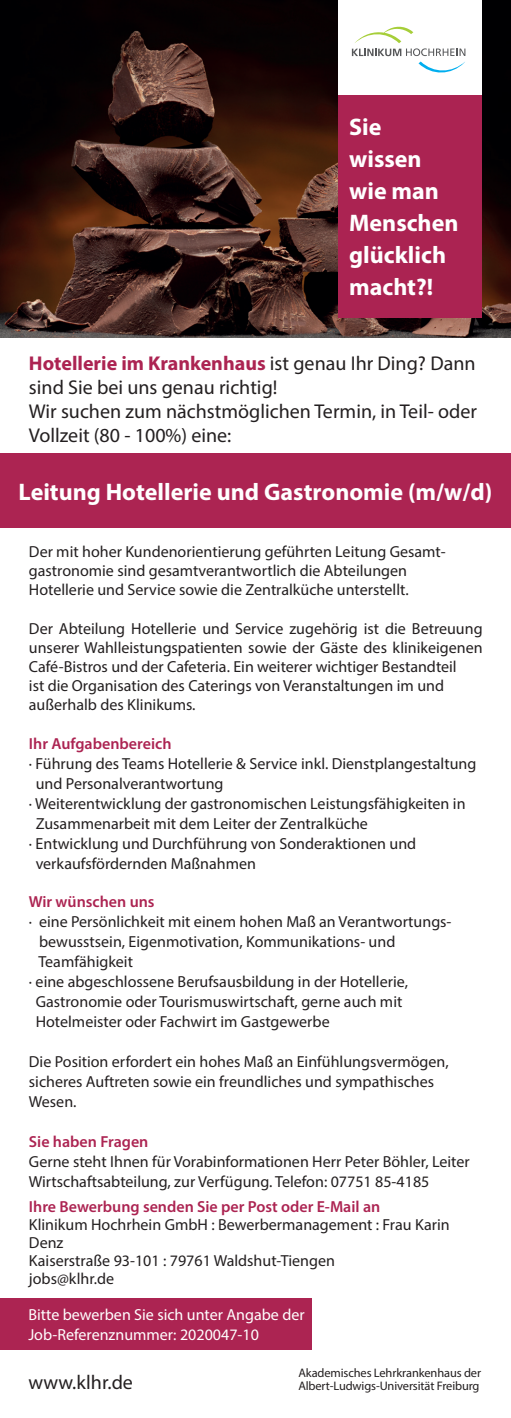
<style>
.page{position:relative;width:511px;height:1418px;background:#fff}
.page>*{position:absolute;margin:0;border:0;box-sizing:border-box;transform-origin:0 0}
.t1{font:700 24px/32px "Myriad Pro";color:#fff}
.t2{font:20px/24px "Myriad Pro";color:#231f20}
.t3{font:16px/19.2px "Myriad Pro";color:#231f20}
.t4{font:600 16px "Myriad Pro";color:#ac2452}
.t5{font:16px/20px "Myriad Pro";color:#fff}
.t6{font:12.4px "Myriad Pro";letter-spacing:-.01em;color:#231f20}
.s1{font-weight:700;color:#ac2452}
</style>
<div class="page">
<img style="left:0;top:0;width:510px;height:337px">
<div style="left:337px;top:0;width:144px;height:106px;background:#fff"></div>
<svg style="left:351px;top:27px;width:114px;height:29px"></svg>
<svg style="left:418px;top:62px;width:47px;height:10px"></svg>
<div style="left:337px;top:95px;width:144px;height:222px;background:#ab2352"></div>
<div style="left:0;top:1298px;width:311px;height:51px;background:#ac2452"></div>
<div style="left:0;top:454px;width:510px;height:74px;background:#ac2452"></div>
<h1 class="t1" style="left:349px;top:110px;width:111px">Sie wissen wie man<br>Menschen glücklich macht?!</h1>
<p class="t2" style="left:29px;top:350px;width:449px"><span class="s1">Hotellerie im Krankenhaus</span> ist genau Ihr Ding? Dann sind Sie bei uns genau richtig!<br>Wir suchen zum nächstmöglichen Termin, in Teil- oder Vollzeit (80 - 100%) eine:</p>
<h1 class="t1" style="left:19px;top:475px;width:475px">Leitung Hotellerie und Gastronomie (m/w/d)</h1>
<p class="t3" style="left:29px;top:541px;width:418px">Der mit hoher Kundenorientierung geführten Leitung Gesamt&shy;gastronomie sind gesamtverantwortlich die Abteilungen<br>Hotellerie und Service sowie die Zentralküche unterstellt.</p>
<p class="t3" style="left:29px;top:618px;width:455px">Der Abteilung Hotellerie und Service zugehörig ist die Betreuung unserer Wahlleistungspatienten sowie der Gäste des klinikeigenen Café-Bistros und der Cafeteria. Ein weiterer wichtiger Bestandteil<br>ist die Organisation des Caterings von Veranstaltungen im und außerhalb des Klinikums.</p>
<p class="t4" style="left:29px;top:733px;width:144px">Ihr Aufgabenbereich</p>
<p class="t3" style="left:29px;top:753px;width:448px">· Führung des Teams Hotellerie &amp; Service inkl. Dienstplangestaltung</p>
<p class="t3" style="left:36px;top:773px;width:189px">und Personalverantwortung</p>
<p class="t3" style="left:29px;top:793px;width:437px">· Weiterentwicklung der gastronomischen Leistungsfähigkeiten in</p>
<p class="t3" style="left:36px;top:813px;width:333px">Zusammenarbeit mit dem Leiter der Zentralküche</p>
<p class="t3" style="left:29px;top:833px;width:388px">· Entwicklung und Durchführung von Sonderaktionen und</p>
<p class="t3" style="left:36px;top:853px;width:222px">verkaufsfördernden Maßnahmen</p>
<p class="t4" style="left:29px;top:891px;width:127px">Wir wünschen uns</p>
<p class="t3" style="left:29px;top:912px;width:423px">· eine Persönlichkeit mit einem hohen Maß an Verantwortungs-</p>
<p class="t3" style="left:39px;top:932px;width:357px">bewusstsein, Eigenmotivation, Kommunikations- und</p>
<p class="t3" style="left:38px;top:952px;width:96px">Teamfähigkeit</p>
<p class="t3" style="left:29px;top:972px;width:380px">· eine abgeschlossene Berufsausbildung in der Hotellerie,</p>
<p class="t3" style="left:36px;top:992px;width:368px">Gastronomie oder Tourismuswirtschaft, gerne auch mit</p>
<p class="t3" style="left:36px;top:1012px;width:295px">Hotelmeister oder Fachwirt im Gastgewerbe</p>
<p class="t3" style="left:29px;top:1051px;width:421px;line-height:20px">Die Position erfordert ein hohes Maß an Einfühlungsvermögen, sicheres Auftreten sowie ein freundliches und sympathisches<br>Wesen.</p>
<p class="t4" style="left:29px;top:1131px;width:121px">Sie haben Fragen</p>
<p class="t3" style="left:29px;top:1151px;width:442px;line-height:20px">Gerne steht Ihnen für Vorabinformationen Herr Peter Böhler, Leiter<br>Wirtschaftsabteilung, zur Verfügung. Telefon: 07751 85-4185</p>
<p class="t4" style="left:29px;top:1195px;width:352px">Ihre Bewerbung senden Sie per Post oder E-Mail an</p>
<p class="t3" style="left:29px;top:1214px;width:422px;line-height:18px">Klinikum Hochrhein GmbH : Bewerbermanagement : Frau Karin<br>Denz<br>Kaiserstraße 93-101 : 79761 Waldshut-Tiengen<br>jobs@klhr.de</p>
<p class="t5" style="left:28px;top:1304px;width:277px">Bitte bewerben Sie sich unter Angabe der<br>Job-Referenznummer: 2020047-10</p>
<p class="t6" style="left:298px;top:1365px;width:184px">Akademisches Lehrkrankenhaus der</p>
<p class="t2" style="left:28px;top:1369px;width:106px">www.klhr.de</p>
<p class="t6" style="left:298px;top:1377px;width:182px">Albert-Ludwigs-Universität Freiburg</p>
</div>
